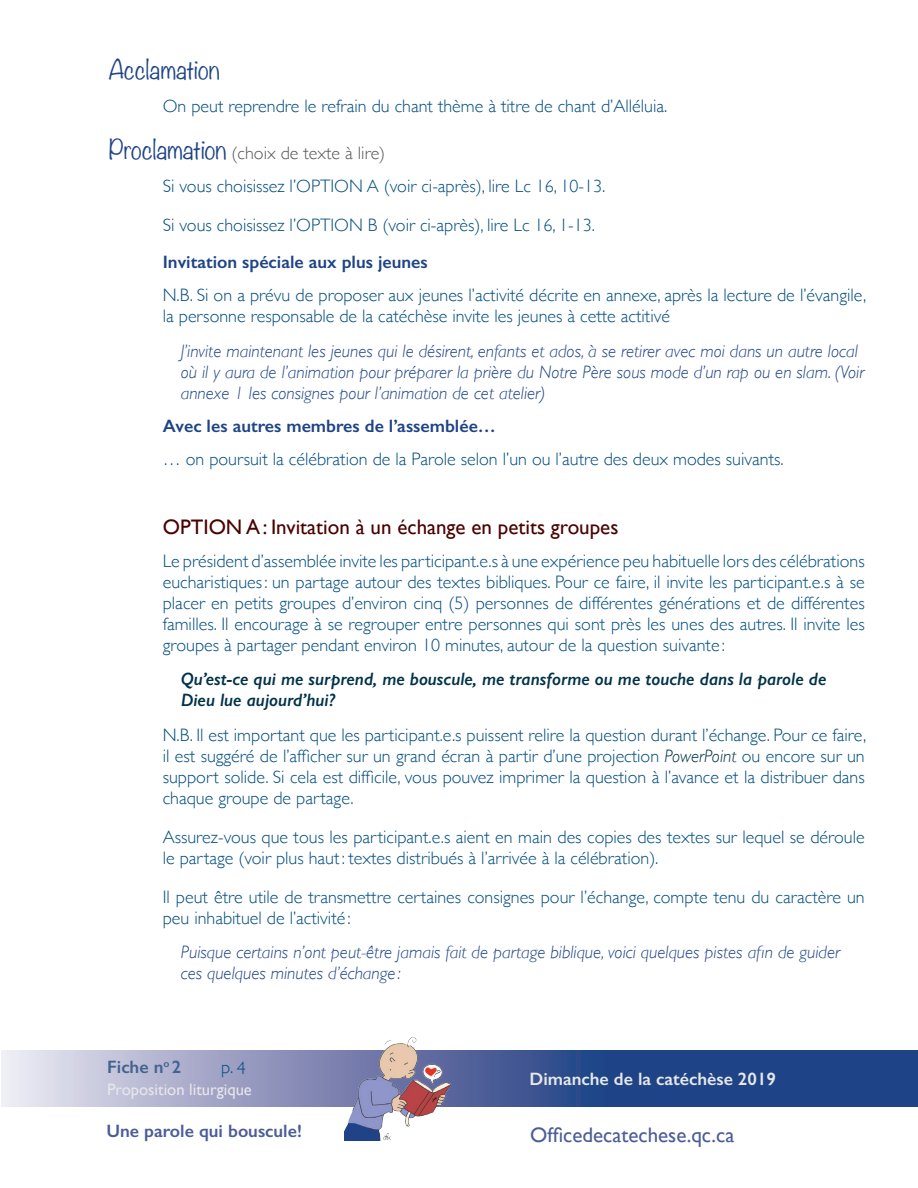
<style>
.page{position:relative;width:918px;height:1188px;background:#fff}
.page>*{position:absolute;margin:0;border:0;box-sizing:border-box;transform-origin:0 0}
.sous-titre_2{font:300 24px "Noteworthy";color:#1e4487}
.sous-titre_3{font:21px "Gill Sans";color:#4a0201}
.t1{font:21px "Gill Sans";color:#4b5d97}
.tx_reg{font:300 18px/21px "Gill Sans";color:#034d7d}
.tx_ital_-_tx-parlé{font:italic 300 18px/21px "Gill Sans";color:#1e4487}
.tx_ital_-_tx-parlé-2{font:italic 600 18px/21px "Gill Sans";color:#003249}
.sous-titre_4{font:600 18px "Gill Sans";color:#1e4487}
.sous-titre_2-2{font:300 18px "Gill Sans";color:#57585a}
.t2{font:600 18px "Gill Sans";color:#e6e7e9}
.t3{font:600 18px "Gill Sans";color:#4b5d97}
.t4{font:600 18px "Gill Sans";color:#43638f}
.t5{font:16.5px "Gill Sans";color:#e6e7e9}
.s1{font-family:"Noteworthy";font-size:24px;color:#1e4487}
.s2{font-style:italic;color:#003249}
</style>
<div class="page">
<svg style="left:2px;top:1050px;width:916px;height:57px;background:#6276a7"></svg>
<img style="left:344px;top:1037px;width:108px;height:104px">
<p class="sous-titre_2" style="left:109px;top:49px;width:113px">Acclamation</p>
<p class="tx_reg" style="left:163px;top:95px;width:506px">On peut reprendre le refrain du chant thème à titre de chant d’Alléluia.</p>
<p class="sous-titre_2-2" style="left:109px;top:139px;width:278px"><span class="s1">Proclamation</span> (choix de texte à lire)</p>
<p class="tx_reg" style="left:163px;top:175px;width:444px">Si vous choisissez l’OPTION A (voir ci-après), lire Lc 16, 10-13.</p>
<p class="tx_reg" style="left:163px;top:214px;width:434px">Si vous choisissez l’OPTION B (voir ci-après), lire Lc 16, 1-13.</p>
<p class="sous-titre_4" style="left:163px;top:251px;width:267px">Invitation spéciale aux plus jeunes</p>
<p class="tx_reg" style="left:163px;top:284px;width:705px">N.B. Si on a prévu de proposer aux jeunes l’activité décrite en annexe, après la lecture de l’évangile, la personne responsable de la catéchèse invite les jeunes à cette actitivé</p>
<p class="tx_ital_-_tx-parlé" style="left:181px;top:340px;width:685px">J’invite maintenant les jeunes qui le désirent, enfants et ados, à se retirer avec moi dans un autre local où il y aura de l’animation pour préparer la prière du Notre Père sous mode d’un rap ou en slam. (Voir annexe 1 les consignes pour l’animation de cet atelier)</p>
<p class="sous-titre_4" style="left:163px;top:415px;width:335px">Avec les autres membres de l’assemblée…</p>
<p class="tx_reg" style="left:163px;top:448px;width:622px">… on poursuit la célébration de la Parole selon l’un ou l’autre des deux modes suivants.</p>
<p class="sous-titre_3" style="left:163px;top:514px;width:457px">OPTION A: Invitation à un échange en petits groupes</p>
<p class="tx_reg" style="left:163px;top:550px;width:704px;text-align:justify">Le président d’assemblée invite les participant.e.s à une expérience peu habituelle lors des célébrations eucharistiques: un partage autour des textes bibliques. Pour ce faire, il invite les participant.e.s à se placer en petits groupes d’environ cinq (5) personnes de différentes générations et de différentes familles. Il encourage à se regrouper entre personnes qui sont près les unes des autres. Il invite les groupes à partager pendant environ 10 minutes, autour de la question suivante :</p>
<p class="tx_ital_-_tx-parlé-2" style="left:181px;top:669px;width:647px">Qu’est-ce qui me surprend, me bouscule, me transforme ou me touche dans la parole de<br>Dieu lue aujourd’hui?</p>
<p class="tx_reg" style="left:163px;top:724px;width:705px;text-align:justify">N.B. Il est important que les participant.e.s puissent relire la question durant l’échange. Pour ce faire, il est suggéré de l’afficher sur un grand écran à partir d’une projection <span class="s2">PowerPoint</span> ou encore sur un support solide. Si cela est difficile, vous pouvez imprimer la question à l’avance et la distribuer dans chaque groupe de partage.</p>
<p class="tx_reg" style="left:163px;top:826px;width:703px">Assurez-vous que tous les participant.e.s aient en main des copies des textes sur lequel se déroule le partage (voir plus haut: textes distribués à l’arrivée à la célébration).</p>
<p class="tx_reg" style="left:163px;top:886px;width:704px">Il peut être utile de transmettre certaines consignes pour l’échange, compte tenu du caractère un peu inhabituel de l’activité :</p>
<p class="tx_ital_-_tx-parlé" style="left:181px;top:942px;width:661px">Puisque certains n’ont peut-être jamais fait de partage biblique, voici quelques pistes afin de guider ces quelques minutes d’échange :</p>
<p class="t4" style="left:107px;top:1056px;width:75px">Fiche n<sup>o</sup> 2</p>
<p class="tx_reg" style="left:221px;top:1056px;width:26px">p.4</p>
<p class="t5" style="left:107px;top:1080px;width:146px">Proposition liturgique</p>
<p class="t2" style="left:530px;top:1068px;width:248px">Dimanche de la catéchèse 2019</p>
<p class="t3" style="left:106px;top:1120px;width:197px">Une parole qui bouscule!</p>
<p class="t1" style="left:530px;top:1123px;width:206px">Officedecatechese.qc.ca</p>
</div>
